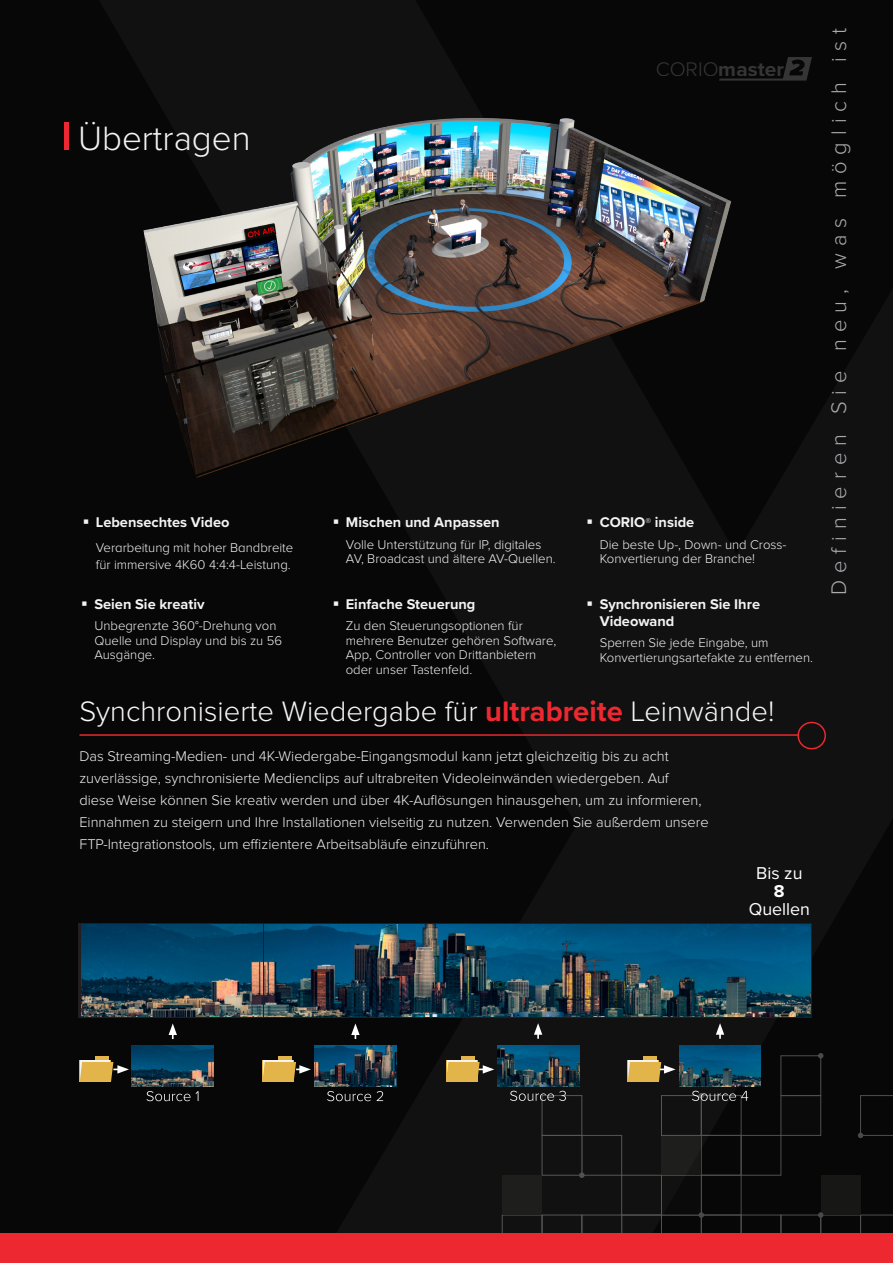
<style>
.page{position:relative;width:893px;height:1263px;background:#080707}
.page>*{position:absolute;margin:0;border:0;box-sizing:border-box;transform-origin:0 0}
.t1{font:300 34.95px "Proxima Nova";color:#f2f3f4}
.Sub_Headline_Underli{font:300 29.25px "Proxima Nova";color:#f7f7f8}
.Sub_Headline_White{font:300 21.9px "Proxima Nova";letter-spacing:.32em;color:#aaabaf}
.t2{font:700 20.4px "Proxima Nova";color:#383839}
.Paragraph_Style_3{font:17.85px "Proxima Nova";color:#fff}
.Paragraph_Style_3-2{font:700 17.85px "Proxima Nova";color:#fff}
.CORIOmaster2_Body_Te{font:300 14.55px/21.9px "Proxima Nova";color:#f2f3f4}
.t3{font:700 14.55px/17.5px "Proxima Nova";color:#f2f3f4}
.Bullet_Sub_Text___Wh{font:300 13.2px/14.5px "Proxima Nova";color:#f2f3f4}
.s1{font-weight:300}
.s2{font-weight:300;font-size:11.7px}
.s3{font-weight:700;color:#ee2831}
</style>
<div class="page">
<div style="left:821px;top:1175px;width:40px;height:40px;background:#171716"></div>
<div style="left:661px;top:1135px;width:40px;height:40px;background:#1e1e1d"></div>
<div style="left:582px;top:1215px;width:40px;height:40px;background:#131212"></div>
<div style="left:542px;top:1135px;width:40px;height:40px;background:#131212"></div>
<div style="left:502px;top:1175px;width:40px;height:40px;background:#1e1e1d"></div>
<svg style="left:699px;top:1212px;width:5px;height:6px"></svg>
<svg style="left:818px;top:1053px;width:5px;height:5px"></svg>
<svg style="left:738px;top:1212px;width:155px;height:21px"></svg>
<svg style="left:858px;top:1095px;width:35px;height:43px"></svg>
<svg style="left:579px;top:1172px;width:6px;height:6px"></svg>
<hr style="left:64px;top:123px;width:4px;height:27px;background:#ee2831">
<img style="left:143px;top:117px;width:589px;height:361px">
<svg style="left:719px;top:57px;width:93px;height:24px"></svg>
<div style="left:797px;top:722px;width:29px;height:27px;border:1px solid #ee2831;border-radius:50%"></div>
<hr style="left:79px;top:734px;width:719px;height:2px;background:#ee2831">
<svg style="left:79px;top:923px;width:733px;height:95px;background:#203641"></svg>
<img style="left:679px;top:1045px;width:82px;height:41px">
<img style="left:497px;top:1045px;width:82px;height:41px">
<img style="left:315px;top:1045px;width:81px;height:41px">
<img style="left:132px;top:1045px;width:82px;height:41px">
<svg style="left:169px;top:1023px;width:8px;height:16px"></svg>
<svg style="left:716px;top:1023px;width:8px;height:16px"></svg>
<svg style="left:146px;top:1091px;width:52px;height:10px"></svg>
<svg style="left:327px;top:1091px;width:44px;height:10px"></svg>
<svg style="left:377px;top:1091px;width:6px;height:10px"></svg>
<svg style="left:510px;top:1091px;width:56px;height:10px"></svg>
<svg style="left:692px;top:1091px;width:56px;height:10px"></svg>
<div style="left:95px;top:1056px;width:14px;height:8px;background:#e2b449"></div>
<div style="left:81px;top:1060px;width:29px;height:21px;background:#f4f4f3"></div>
<div style="left:262px;top:1060px;width:32px;height:21px;background:#e2b449"></div>
<div style="left:278px;top:1056px;width:13px;height:8px;background:#e2b449"></div>
<div style="left:263px;top:1060px;width:30px;height:21px;background:#f4f4f3"></div>
<div style="left:446px;top:1060px;width:31px;height:21px;background:#e2b449"></div>
<div style="left:462px;top:1056px;width:13px;height:8px;background:#e2b449"></div>
<div style="left:447px;top:1060px;width:30px;height:21px;background:#f4f4f3"></div>
<div style="left:628px;top:1060px;width:31px;height:21px;background:#e2b449"></div>
<div style="left:643px;top:1056px;width:14px;height:8px;background:#e2b449"></div>
<div style="left:628px;top:1060px;width:30px;height:21px;background:#f4f4f3"></div>
<svg style="left:80px;top:1062px;width:49px;height:19px"></svg>
<svg style="left:263px;top:1062px;width:48px;height:19px"></svg>
<svg style="left:351px;top:1023px;width:9px;height:16px"></svg>
<svg style="left:534px;top:1023px;width:8px;height:16px"></svg>
<svg style="left:447px;top:1062px;width:47px;height:19px"></svg>
<svg style="left:628px;top:1062px;width:48px;height:19px"></svg>
<img style="left:81px;top:925px;width:364px;height:91px">
<img style="left:447px;top:925px;width:364px;height:91px">
<div style="left:0;top:1233px;width:893px;height:30px;background:#ee2831"></div>
<p class="t1" style="left:78px;top:119px;width:174px">Übertragen</p>
<h3 class="t2" style="left:656px;top:54px;width:130px"><span class="s1">CORIO</span>master</h3>
<p class="t3" style="left:96px;top:513px;width:135px">Lebensechtes Video</p>
<p class="Bullet_Sub_Text___Wh" style="left:96px;top:538px;width:199px;line-height:17.5px">Verarbeitung mit hoher Bandbreite für immersive 4K60 4:4:4-Leistung.</p>
<p class="t3" style="left:94px;top:595px;width:112px">Seien Sie kreativ</p>
<p class="Bullet_Sub_Text___Wh" style="left:94px;top:618px;width:189px">Unbegrenzte 360°-Drehung von<br>Quelle und Display und bis zu 56<br>Ausgänge.</p>
<p class="t3" style="left:346px;top:513px;width:155px">Mischen und Anpassen</p>
<p class="Bullet_Sub_Text___Wh" style="left:346px;top:537px;width:211px">Volle Unterstützung für IP, digitales<br>AV, Broadcast und ältere AV-Quellen.</p>
<p class="t3" style="left:346px;top:595px;width:131px">Einfache Steuerung</p>
<p class="Bullet_Sub_Text___Wh" style="left:346px;top:618px;width:212px">Zu den Steuerungsoptionen für mehrere Benutzer gehören Software,<br>App, Controller von Drittanbietern oder unser Tastenfeld.</p>
<p class="t3" style="left:600px;top:513px;width:96px">CORIO<span class="s2">®</span> inside</p>
<p class="Bullet_Sub_Text___Wh" style="left:600px;top:537px;width:188px">Die beste Up-, Down- und Cross-<br>Konvertierung der Branche!</p>
<p class="t3" style="left:600px;top:595px;width:162px">Synchronisieren Sie Ihre<br>Videowand</p>
<p class="Bullet_Sub_Text___Wh" style="left:600px;top:636px;width:215px">Sperren Sie jede Eingabe, um<br>Konvertierungsartefakte zu entfernen.</p>
<p class="Sub_Headline_Underli" style="left:79px;top:695px;width:696px">Synchronisierte Wiedergabe für <span class="s3">ultrabreite</span> Leinwände!</p>
<p class="CORIOmaster2_Body_Te" style="left:79px;top:745px;width:631px">Das Streaming-Medien- und 4K-Wiedergabe-Eingangsmodul kann jetzt gleichzeitig bis zu acht zuverlässige, synchronisierte Medienclips auf ultrabreiten Videoleinwänden wiedergeben. Auf<br>diese Weise können Sie kreativ werden und über 4K-Auflösungen hinausgehen, um zu informieren, Einnahmen zu steigern und Ihre Installationen vielseitig zu nutzen. Verwenden Sie außerdem unsere FTP-Integrationstools, um effizientere Arbeitsabläufe einzuführen.</p>
<p class="Paragraph_Style_3" style="left:756px;top:863px;width:48px">Bis zu</p>
<p class="Paragraph_Style_3-2" style="left:774px;top:877px;width:12px">8</p>
<p class="Paragraph_Style_3" style="left:749px;top:898px;width:63px">Quellen</p>
<p class="Sub_Headline_White" style="left:826px;top:595px;width:569px;rotate:-90deg">Definieren Sie neu, was möglich ist</p>
</div>
